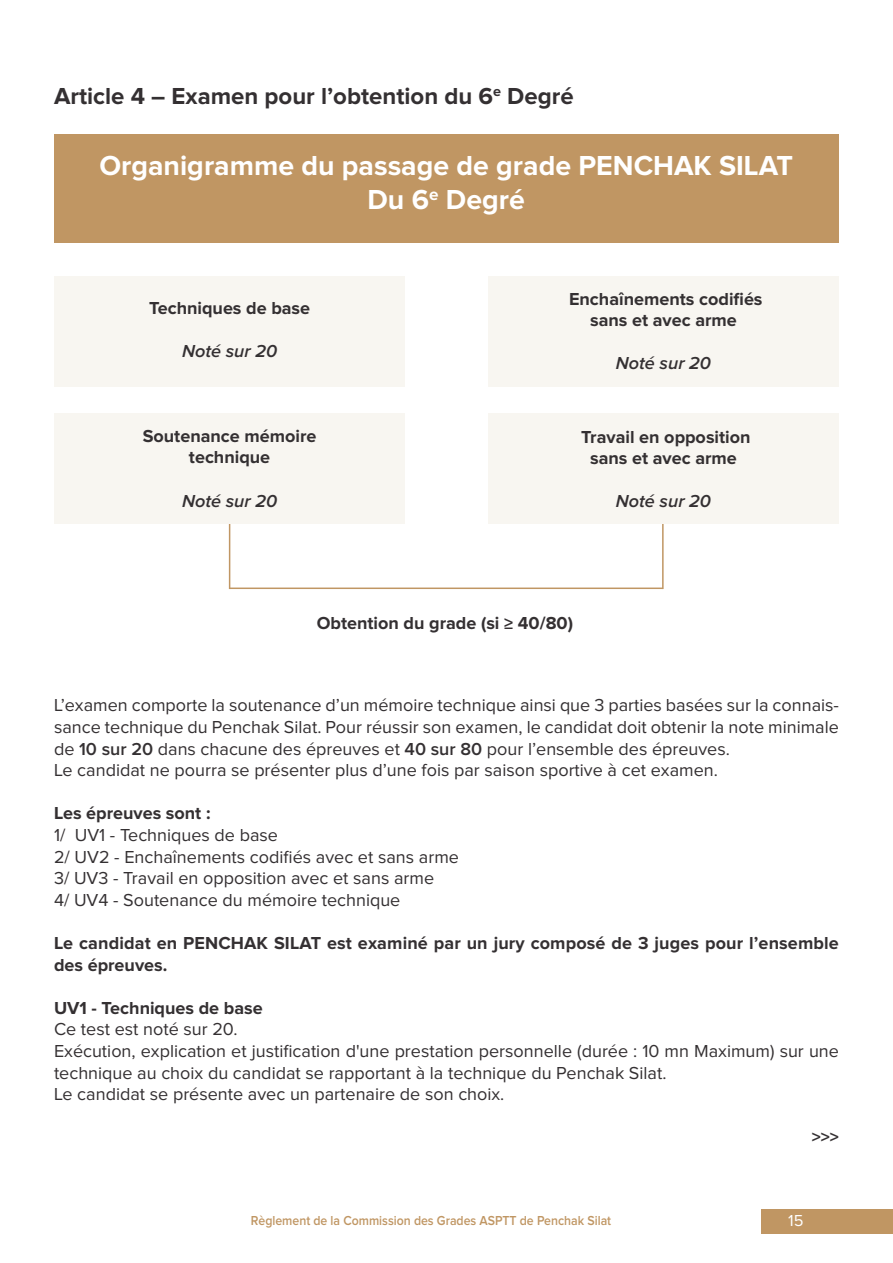
<style>
.page{position:relative;width:893px;height:1263px;background:#fff}
.page>*{position:absolute;margin:0;border:0;box-sizing:border-box;transform-origin:0 0}
.t1{font:700 28.5px/34.2px "Proxima Nova";color:#fff;text-align:center}
.t2{font:700 24px "Proxima Nova";color:#343032}
.t3{font:18px/21.6px "Proxima Nova";color:#343032}
.t4{font:700 18px/21.6px "Proxima Nova";color:#343032;text-align:center}
.t5{font:italic 600 18px "Proxima Nova";color:#343032}
.t6{font:16.5px "Proxima Nova";color:#fff}
.t7{font:600 13.5px "Proxima Nova";color:#c09663;scale:.91 1}
.s1{font-weight:600}
</style>
<div class="page">
<div style="left:761px;top:1209px;width:132px;height:24px;background:#c09663"></div>
<hr style="left:662px;top:524px;width:2px;height:65px;background:#c09663">
<hr style="left:229px;top:524px;width:1px;height:65px;background:#c09663">
<div style="left:54px;top:134px;width:785px;height:108px;background:#c09663"></div>
<div style="left:54px;top:276px;width:351px;height:111px;background:#f8f6f1"></div>
<hr style="left:230px;top:587px;width:433px;height:2px;background:#c09663">
<div style="left:488px;top:276px;width:351px;height:111px;background:#f8f6f1"></div>
<div style="left:54px;top:413px;width:351px;height:111px;background:#f8f6f1"></div>
<div style="left:488px;top:413px;width:351px;height:111px;background:#f8f6f1"></div>
<h2 class="t2" style="left:54px;top:88px;width:521px">Article 4 – Examen pour l’obtention du 6<sup>e</sup> Degré</h2>
<h1 class="t1" style="left:99px;top:151px;width:695px">Organigramme du passage de grade PENCHAK SILAT<br>Du 6<sup>e</sup> Degré</h1>
<p class="t4" style="left:149px;top:299px;width:163px">Techniques de base</p>
<p class="t5" style="left:182px;top:343px;width:97px">Noté sur 20</p>
<p class="t4" style="left:143px;top:427px;width:175px">Soutenance mémoire technique</p>
<p class="t5" style="left:182px;top:493px;width:97px">Noté sur 20</p>
<p class="t4" style="left:569px;top:289px;width:195px">Enchaînements codifiés sans et avec arme</p>
<p class="t5" style="left:616px;top:356px;width:97px">Noté sur 20</p>
<p class="t4" style="left:581px;top:428px;width:171px">Travail en opposition sans et avec arme</p>
<p class="t5" style="left:616px;top:494px;width:97px">Noté sur 20</p>
<p class="t4" style="left:317px;top:614px;width:258px">Obtention du grade (si ≥ 40/80)</p>
<p class="t3" style="left:54px;top:696px;width:786px">L’examen comporte la soutenance d’un mémoire technique ainsi que 3 parties basées sur la connais&shy;sance technique du Penchak Silat. Pour réussir son examen, le candidat doit obtenir la note minimale de <span class="s1">10 sur 20</span> dans chacune des épreuves et <span class="s1">40 sur 80</span> pour l’ensemble des épreuves.<br>Le candidat ne pourra se présenter plus d’une fois par saison sportive à cet examen.</p>
<p class="t4" style="left:54px;top:804px;width:158px">Les épreuves sont :</p>
<p class="t3" style="left:54px;top:826px;width:407px">1/ UV1 - Techniques de base<br>2/ UV2 - Enchaînements codifiés avec et sans arme 3/ UV3 - Travail en opposition avec et sans arme<br>4/ UV4 - Soutenance du mémoire technique</p>
<p class="t4" style="left:54px;top:934px;width:786px;text-align:left">Le candidat en PENCHAK SILAT est examiné par un jury composé de 3 juges pour l’ensemble des épreuves.</p>
<p class="t4" style="left:54px;top:999px;width:210px">UV1 - Techniques de base</p>
<p class="t3" style="left:54px;top:1020px;width:786px">Ce test est noté sur 20.<br>Exécution, explication et justification d'une prestation personnelle (durée : 10 mn Maximum) sur une technique au choix du candidat se rapportant à la technique du Penchak Silat.<br>Le candidat se présente avec un partenaire de son choix.</p>
<p class="t4" style="left:812px;top:1128px;width:29px">&gt;&gt;&gt;</p>
<p class="t7" style="left:251px;top:1216px;width:397px">Règlement de la Commission des Grades ASPTT de Penchak Silat</p>
<p class="t6" style="left:788px;top:1215px;width:17px">15</p>
</div>
